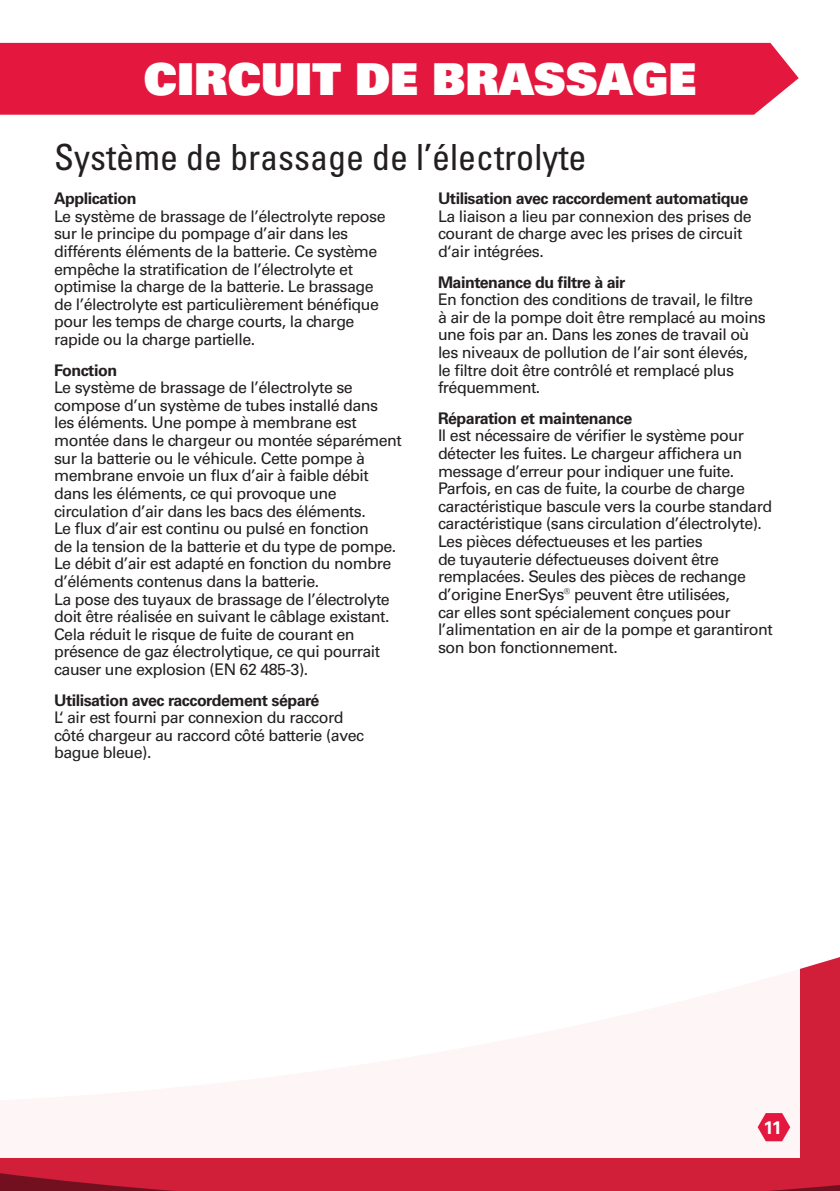
<style>
.page{position:relative;width:840px;height:1191px;background:#fff}
.page>*{position:absolute;margin:0;border:0;box-sizing:border-box;transform-origin:0 0}
.t1{font:44px "Univers LT Std X Black";color:#fff}
.t2{font:condensed 36px "Univers LT Pro";color:#231f20}
.t3{font:700 18px "Univers LT Pro 65";color:#fff}
.t4{font:16px/17.6px "Univers LT Pro 55 Roman";letter-spacing:-.03em;color:#231f20}
.t5{font:700 16px "Univers LT Pro 65";letter-spacing:-.03em;color:#231f20}
</style>
<div class="page">
<svg style="left:0;top:957px;width:839px;height:234px;background:#ce243e"></svg>
<div style="left:0;top:945px;width:799px;height:212px;background:#fff"></div>
<div style="left:0;top:43px;width:798px;height:72px;background:#e4183e"></div>
<svg style="left:757px;top:1113px;width:32px;height:28px"></svg>
<h1 class="t1" style="left:144px;top:50px;width:553px">CIRCUIT DE BRASSAGE</h1>
<h2 class="t2" style="left:54px;top:134px;width:533px">Système de brassage de l’électrolyte</h2>
<p class="t5" style="left:54px;top:187px;width:84px">Application</p>
<p class="t4" style="left:54px;top:207px;width:333px">Le système de brassage de l’électrolyte repose sur le principe du pompage d’air dans les différents éléments de la batterie. Ce système empêche la stratification de l’électrolyte et optimise la charge de la batterie. Le brassage de l’électrolyte est particulièrement bénéfique pour les temps de charge courts, la charge rapide ou la charge partielle.</p>
<p class="t5" style="left:54px;top:359px;width:64px">Fonction</p>
<p class="t4" style="left:54px;top:378px;width:349px">Le système de brassage de l’électrolyte se compose d’un système de tubes installé dans les éléments. Une pompe à membrane est montée dans le chargeur ou montée séparément sur la batterie ou le véhicule. Cette pompe à membrane envoie un flux d’air à faible débit dans les éléments, ce qui provoque une circulation d’air dans les bacs des éléments.<br>Le flux d’air est continu ou pulsé en fonction<br>de la tension de la batterie et du type de pompe.<br>Le débit d’air est adapté en fonction du nombre d’éléments contenus dans la batterie.<br>La pose des tuyaux de brassage de l’électrolyte doit être réalisée en suivant le câblage existant.<br>Cela réduit le risque de fuite de courant en présence de gaz électrolytique, ce qui pourrait causer une explosion (EN 62 485-3).</p>
<p class="t5" style="left:54px;top:688px;width:267px">Utilisation avec raccordement séparé</p>
<p class="t4" style="left:54px;top:708px;width:311px">L‘ air est fourni par connexion du raccord côté chargeur au raccord côté batterie (avec bague bleue).</p>
<p class="t5" style="left:438px;top:187px;width:311px">Utilisation avec raccordement automatique</p>
<p class="t4" style="left:438px;top:207px;width:315px">La liaison a lieu par connexion des prises de courant de charge avec les prises de circuit d‘air intégrées.</p>
<p class="t5" style="left:438px;top:271px;width:189px">Maintenance du filtre à air</p>
<p class="t4" style="left:438px;top:290px;width:329px">En fonction des conditions de travail, le filtre à air de la pompe doit être remplacé au moins une fois par an. Dans les zones de travail où les niveaux de pollution de l’air sont élevés,<br>le filtre doit être contrôlé et remplacé plus fréquemment.</p>
<p class="t5" style="left:438px;top:407px;width:196px">Réparation et maintenance</p>
<p class="t4" style="left:438px;top:426px;width:336px">Il est nécessaire de vérifier le système pour détecter les fuites. Le chargeur affichera un message d’erreur pour indiquer une fuite.<br>Parfois, en cas de fuite, la courbe de charge caractéristique bascule vers la courbe standard caractéristique (sans circulation d’électrolyte).<br>Les pièces défectueuses et les parties<br>de tuyauterie défectueuses doivent être remplacées. Seules des pièces de rechange d’origine EnerSys® peuvent être utilisées,<br>car elles sont spécialement conçues pour l’alimentation en air de la pompe et garantiront son bon fonctionnement.</p>
<p class="t3" style="left:763px;top:1114px;width:20px">11</p>
</div>
